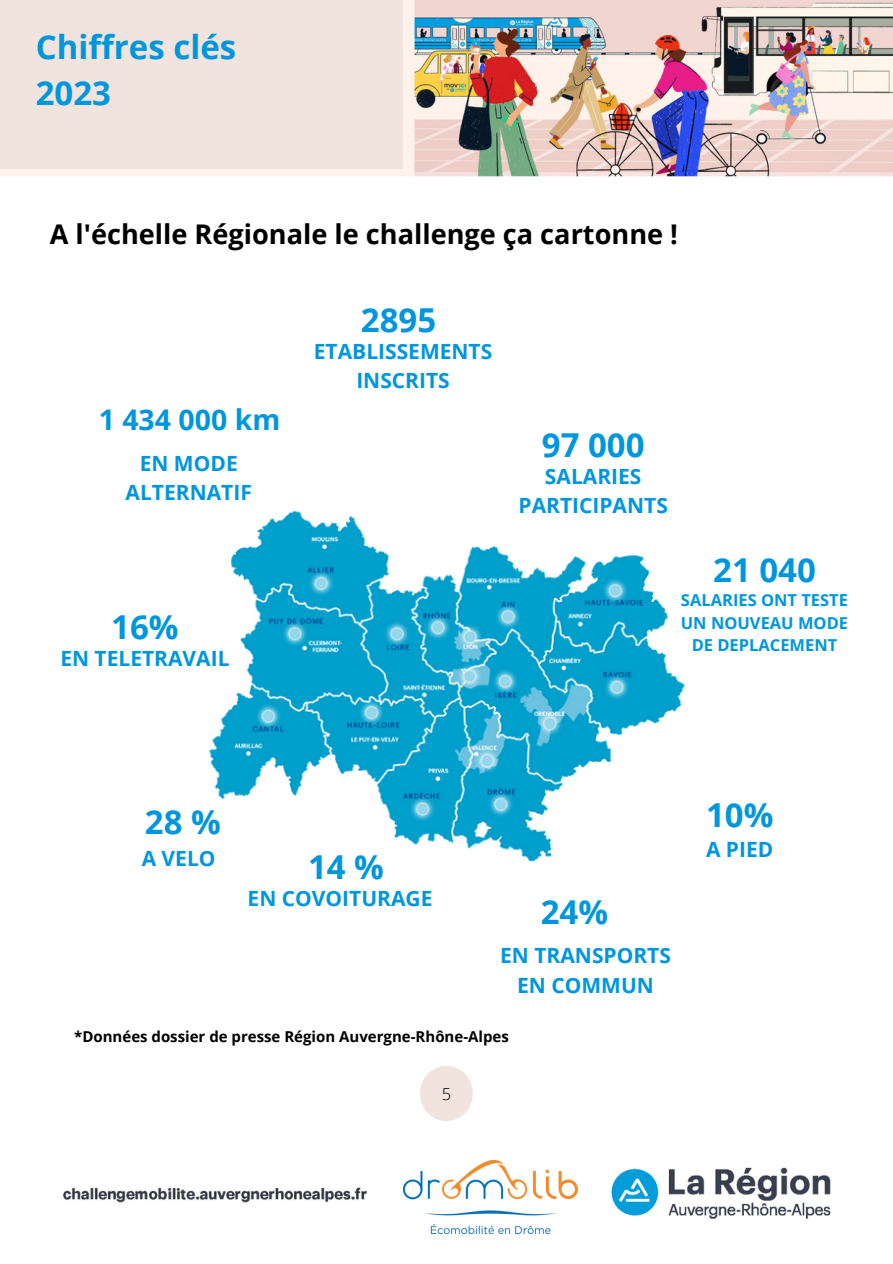
<style>
.page{position:relative;width:893px;height:1264px;background:#fff}
.page>*{position:absolute;margin:0;border:0;box-sizing:border-box;transform-origin:0 0}
.t1{font:700 33px "Open Sans";color:#0096de}
.t2{font:700 28.5px "Open Sans";color:#0096de}
.t3{font:700 27.15px "Open Sans";color:#000}
.t4{font:700 21px/29.2px "Open Sans";color:#0096de;text-align:center}
.t5{font:700 16.5px/22.5px "Open Sans";color:#0096de;text-align:center}
.t6{font:300 16.5px "Open Sans";color:#000}
.t7{font:700 15px "Open Sans";color:#000}
</style>
<div class="page">
<img style="left:0;top:0;width:892px;height:1234px">
<img style="left:403px;top:1159px;width:174px;height:74px">
<div style="left:0;top:0;width:402px;height:168px;background:#f1e4de"></div>
<img style="left:189px;top:487px;width:514px;height:388px">
<div style="left:420px;top:1065px;width:52px;height:56px;background:#f1e4de;border-radius:26px"></div>
<p class="t1" style="left:36px;top:24px;width:202px">Chiffres clés</p>
<p class="t1" style="left:36px;top:70px;width:77px">2023</p>
<p class="t3" style="left:50px;top:215px;width:629px">A l'échelle Régionale le challenge ça cartonne !</p>
<p class="t2" style="left:99px;top:399px;width:183px">1 434 000 km</p>
<p class="t4" style="left:126px;top:448px;width:128px">EN MODE<br>ALTERNATIF</p>
<p class="t1" style="left:111px;top:603px;width:69px">16%</p>
<p class="t4" style="left:60px;top:643px;width:171px">EN TELETRAVAIL</p>
<p class="t1" style="left:361px;top:296px;width:77px">2895</p>
<p class="t4" style="left:314px;top:336px;width:180px">ETABLISSEMENTS<br>INSCRITS</p>
<p class="t1" style="left:542px;top:422px;width:104px">97 000</p>
<p class="t4" style="left:518px;top:461px;width:151px">SALARIES<br>PARTICIPANTS</p>
<p class="t1" style="left:713px;top:546px;width:104px">21 040</p>
<p class="t5" style="left:680px;top:588px;width:169px">SALARIES ONT TESTE<br>UN NOUVEAU MODE<br>DE DEPLACEMENT</p>
<p class="t1" style="left:145px;top:798px;width:77px">28 %</p>
<p class="t4" style="left:142px;top:843px;width:75px">A VELO</p>
<p class="t1" style="left:308px;top:843px;width:77px">14 %</p>
<p class="t4" style="left:247px;top:883px;width:186px">EN COVOITURAGE</p>
<p class="t1" style="left:540px;top:888px;width:69px">24%</p>
<p class="t4" style="left:500px;top:940px;width:172px">EN TRANSPORTS<br>EN COMMUN</p>
<p class="t7" style="left:74px;top:1025px;width:436px">*Données dossier de presse Région Auvergne-Rhône-Alpes</p>
<p class="t6" style="left:441px;top:1081px;width:11px">5</p>
<p class="t1" style="left:706px;top:791px;width:69px">10%</p>
<p class="t4" style="left:706px;top:834px;width:69px">A PIED</p>
</div>
